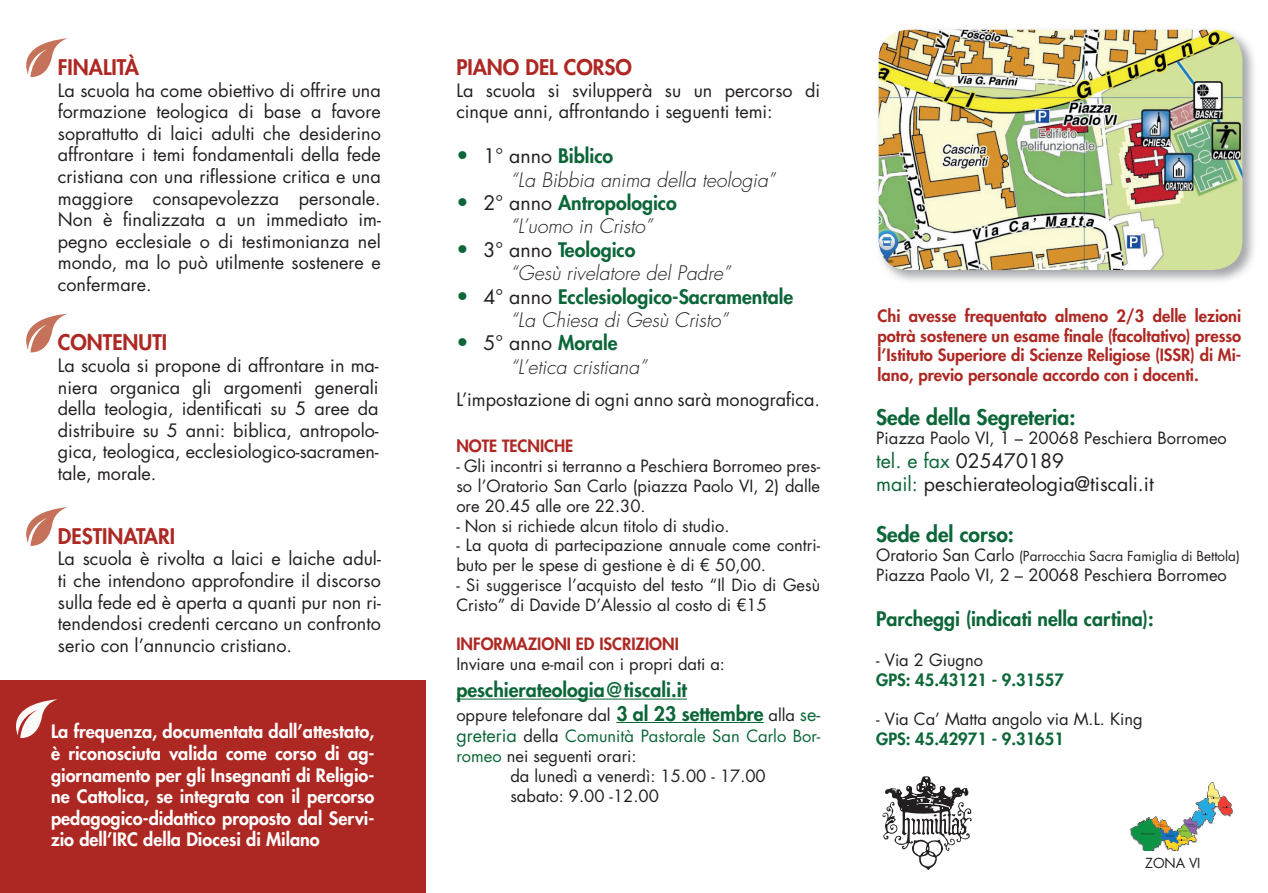
<style>
.page{position:relative;width:1268px;height:893px;background:#fff}
.page>*{position:absolute;margin:0;border:0;box-sizing:border-box;transform-origin:0 0}
.t1{font:800 21px "Futura Std";color:#ae2823}
.t2{font:800 21px "Futura Std";color:#0c6638}
.t3{font:italic 300 19.5px/23.4px "Futura Std";color:#231f20}
.t4{font:800 19.5px/23.4px "Futura Std";color:#0c6638;text-align:center}
.t5{font:19.5px/23.4px "Futura Std";color:#231f20}
.t6{font:18px/21.6px "Futura Std";color:#231f20;text-align:justify}
.t7{font:800 18px/21.6px "Futura Std";color:#fff;text-align:justify}
.t8{font:16.5px/19.8px "Futura Std";color:#231f20}
.t9{font:800 16.5px/19.8px "Futura Std";color:#ae2823;text-align:justify}
.t10{font:16.5px/21.6px "Futura Std";color:#0c6638}
.t11{font:800 16.5px "Futura Std";color:#0c6638}
.t12{font:13.5px "Futura Std";color:#231f20}
.s1{font-weight:800;font-style:normal;font-size:21px;color:#0c6638}
.s2{font-weight:400;font-style:normal}
.s3{font-weight:800;font-style:normal;color:#0c6638}
.s4{font-size:21px}
.s5{font-weight:400;color:#231f20}
.s6{font-weight:300;font-style:italic;color:#231f20}
.s7{color:#231f20}
.s8{font-weight:800;font-size:19.5px}
.s9{font-size:18px}
.s10{color:#0c6638}
.s11{font-size:16.5px}
</style>
<div class="page">
<hr style="left:456px;top:699px;width:230px;height:1px;background:#0c6638">
<hr style="left:616px;top:722px;width:147px;height:1px;background:#0c6638">
<img style="left:888px;top:29px;width:366px;height:252px">
<img style="left:878px;top:30px;width:364px;height:240px">
<img style="left:1129px;top:782px;width:103px;height:69px">
<svg style="left:882px;top:776px;width:89px;height:94px"></svg>
<svg style="left:26px;top:38px;width:42px;height:39px"></svg>
<svg style="left:26px;top:314px;width:41px;height:38px"></svg>
<svg style="left:26px;top:507px;width:42px;height:39px"></svg>
<div style="left:0;top:680px;width:425px;height:213px;background:#ae2823"></div>
<svg style="left:16px;top:699px;width:42px;height:39px"></svg>
<p class="t1" style="left:58px;top:54px;width:82px">FINALITÀ</p>
<p class="t6" style="left:58px;top:79px;width:324px">La scuola ha come obiettivo di offrire una formazione teologica di base a favore soprattutto di laici adulti che desiderino affrontare i temi fondamentali della fede cristiana con una riflessione critica e una maggiore consapevolezza personale.<br>Non è finalizzata a un immediato im&shy;pegno ecclesiale o di testimonianza nel mondo, ma lo può utilmente sostenere e confermare.</p>
<p class="t1" style="left:58px;top:329px;width:111px">CONTENUTI</p>
<p class="t6" style="left:58px;top:355px;width:322px">La scuola si propone di affrontare in ma&shy;niera organica gli argomenti generali della teologia, identificati su 5 aree da distribuire su 5 anni: biblica, antropolo&shy;gica, teologica, ecclesiologico-sacramen&shy;tale, morale.</p>
<p class="t1" style="left:58px;top:523px;width:119px">DESTINATARI</p>
<p class="t6" style="left:58px;top:548px;width:324px">La scuola è rivolta a laici e laiche adul&shy;ti che intendono approfondire il discorso sulla fede ed è aperta a quanti pur non ri&shy;tendendosi credenti cercano un confronto serio con l’annuncio cristiano.</p>
<p class="t7" style="left:51px;top:721px;width:325px">La frequenza, documentata dall’attestato, è riconosciuta valida come corso di ag&shy;giornamento per gli Insegnanti di Religio&shy;ne Cattolica, se integrata con il percorso pedagogico-didattico proposto dal Servi&shy;zio dell’IRC della Diocesi di Milano</p>
<p class="t1" style="left:456px;top:54px;width:177px">PIANO DEL CORSO</p>
<p class="t6" style="left:456px;top:79px;width:365px">La scuola si svilupperà su un percorso di cinque anni, affrontando i seguenti temi:</p>
<p class="t3" style="left:510px;top:145px;width:267px;text-indent:-54px"><span class="s1">•</span> <span class="s2">1° anno</span> <span class="s3">Biblico<br></span>“La Bibbia anima della teologia”</p>
<p class="t3" style="left:510px;top:192px;width:168px;text-indent:-54px"><span class="s1">•</span> <span class="s2">2° anno</span> <span class="s3">Antropologico </span>“L’uomo in Cristo”</p>
<p class="t3" style="left:510px;top:239px;width:222px;text-indent:-54px"><span class="s1">•</span> <span class="s2">3° anno</span> <span class="s3">Teologico<br></span>“Gesù rivelatore del Padre”</p>
<p class="t4" style="left:456px;top:285px;width:338px"><span class="s4">•</span> <span class="s5">4° anno</span> Ecclesiologico-Sacramentale <span class="s6">“La Chiesa di Gesù Cristo”</span></p>
<p class="t3" style="left:510px;top:332px;width:138px;text-indent:-54px"><span class="s1">•</span> <span class="s2">5° anno</span> <span class="s3">Morale </span>“L’etica cristiana”</p>
<p class="t6" style="left:456px;top:389px;width:365px">L’impostazione di ogni anno sarà monografica.</p>
<p class="t9" style="left:456px;top:436px;width:118px">NOTE TECNICHE</p>
<p class="t8" style="left:456px;top:456px;width:365px;text-align:justify">- Gli incontri si terranno a Peschiera Borromeo pres&shy;so l’Oratorio San Carlo (piazza Paolo VI, 2) dalle ore 20.45 alle ore 22.30.</p>
<p class="t8" style="left:456px;top:516px;width:274px">- Non si richiede alcun titolo di studio.</p>
<p class="t8" style="left:456px;top:535px;width:365px">- La quota di partecipazione annuale come contri&shy;buto per le spese di gestione è di € 50,00.</p>
<p class="t8" style="left:456px;top:575px;width:365px">- Si suggerisce l’acquisto del testo “Il Dio di Gesù<br>Cristo” di Davide D’Alessio al costo di €15</p>
<p class="t9" style="left:456px;top:634px;width:224px">INFORMAZIONI ED ISCRIZIONI</p>
<p class="t8" style="left:456px;top:654px;width:270px">Inviare una e-mail con i propri dati a:</p>
<p class="t4" style="left:456px;top:678px;width:232px">peschierateologia@tiscali.it</p>
<p class="t10" style="left:456px;top:704px;width:365px"><span class="s7">oppure telefonare dal</span> <span class="s8">3 al 23 settembre</span> <span class="s7">alla</span> <span class="s9">se&shy;greteria</span> <span class="s7">della</span> Comunità Pastorale San Carlo Bor-</p>
<p class="t8" style="left:510px;top:746px;width:257px;text-indent:-54px"><span class="s10">romeo</span> nei seguenti orari:<br>da lunedì a venerdì: 15.00 - 17.00 sabato: 9.00 -12.00</p>
<p class="t9" style="left:877px;top:306px;width:365px">Chi avesse frequentato almeno 2/3 delle lezioni potrà sostenere un esame finale (facoltativo) presso l’Istituto Superiore di Scienze Religiose (ISSR) di Mi&shy;lano, previo personale accordo con i docenti.</p>
<p class="t2" style="left:876px;top:404px;width:201px">Sede della Segreteria:</p>
<p class="t8" style="left:876px;top:429px;width:352px">Piazza Paolo VI, 1 – 20068 Peschiera Borromeo</p>
<p class="t5" style="left:876px;top:449px;width:279px"><span class="s10">tel. e fax</span> 025470189<br><span class="s10">mail:</span> peschierateologia@tiscali.it</p>
<p class="t2" style="left:876px;top:521px;width:139px">Sede del corso:</p>
<p class="t12" style="left:876px;top:548px;width:365px"><span class="s11">Oratorio San Carlo</span> (Parrocchia Sacra Famiglia di Bettola)</p>
<p class="t8" style="left:876px;top:565px;width:352px">Piazza Paolo VI, 2 – 20068 Peschiera Borromeo</p>
<p class="t4" style="left:876px;top:607px;width:279px">Parcheggi (indicati nella cartina):</p>
<p class="t8" style="left:876px;top:650px;width:108px">- Via 2 Giugno</p>
<p class="t11" style="left:876px;top:669px;width:189px">GPS: 45.43121 - 9.31557</p>
<p class="t8" style="left:876px;top:709px;width:268px">- Via Ca’ Matta angolo via M.L. King</p>
<p class="t11" style="left:876px;top:728px;width:189px">GPS: 45.42971 - 9.31651</p>
<p class="t12" style="left:1144px;top:855px;width:57px">ZONA VI</p>
</div>
